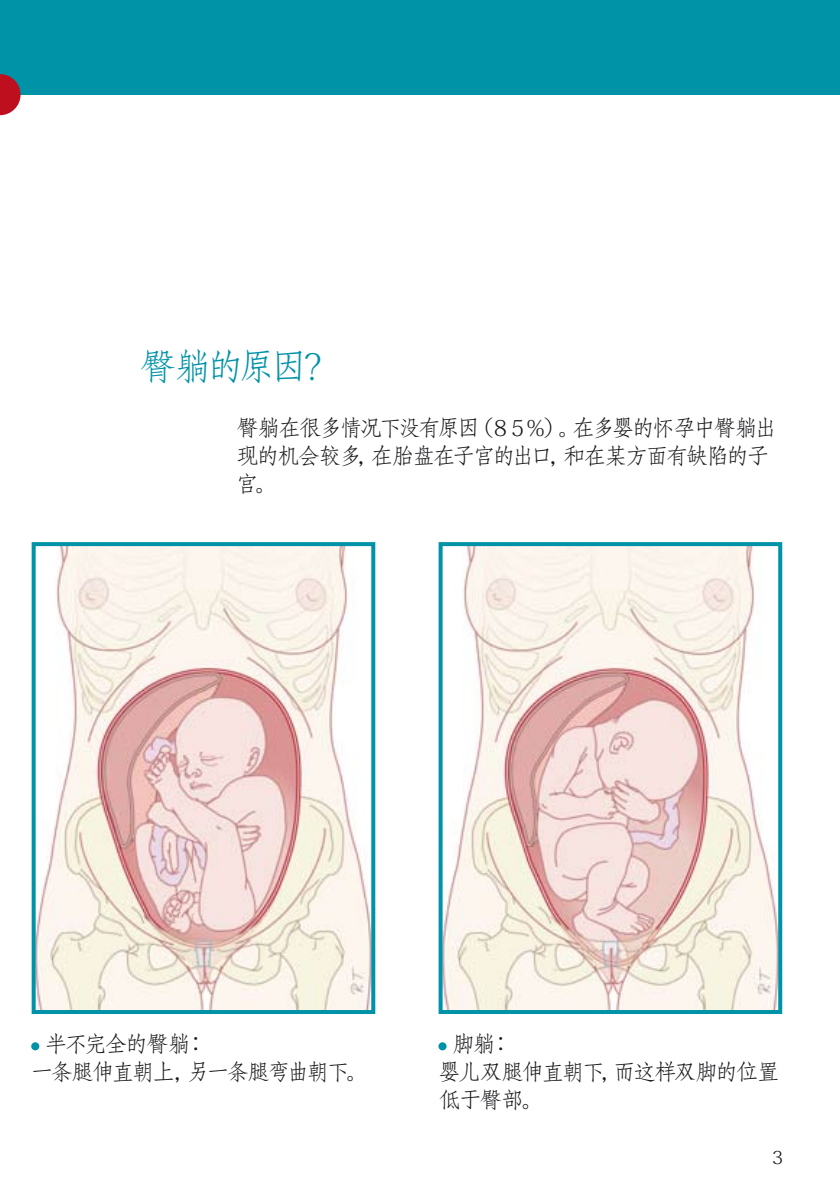
<style>
.page{position:relative;width:840px;height:1191px;background:#fff}
.page>*{position:absolute;margin:0;border:0;box-sizing:border-box;transform-origin:0 0}
.t1{font:36px "Adobe Fangsong Std";letter-spacing:-.105em;color:#0092a7}
.t2{font:22px/28px "Adobe Fangsong Std";letter-spacing:-.075em;color:#1a171b}
.t3{font:18px "Adobe Fangsong Std";color:#1a171b}
</style>
<div class="page">
<div style="left:0;top:0;width:839px;height:95px;background:#0092a7"></div>
<svg style="left:0;top:74px;width:21px;height:41px"></svg>
<img style="left:37px;top:547px;width:333px;height:462px">
<div style="left:32px;top:542px;width:343px;height:472px;border:4px solid #0092a7"></div>
<img style="left:443px;top:547px;width:333px;height:462px">
<div style="left:438px;top:542px;width:343px;height:472px;border:4px solid #0092a7"></div>
<div style="left:31px;top:1042px;width:8px;height:8px;background:#0092a7;border-radius:50%"></div>
<div style="left:438px;top:1042px;width:8px;height:8px;background:#0092a7;border-radius:50%"></div>
<h1 class="t1" style="left:140px;top:345px;width:183px">臀躺的原因?</h1>
<p class="t2" style="left:236px;top:414px;width:541px">臀躺在很多情况下没有原因（８５％）。在多婴的怀孕中臀躺出现的机会较多，在胎盘在子宫的出口，和在某方面有缺陷的子宫。</p>
<p class="t2" style="left:31px;top:1030px;width:338px;text-indent:14px">半不完全的臀躺：<br>一条腿伸直朝上，另一条腿弯曲朝下。</p>
<p class="t2" style="left:438px;top:1030px;width:342px;text-indent:14px">脚躺：<br>婴儿双腿伸直朝下，而这样双脚的位置低于臀部。</p>
<p class="t3" style="left:771px;top:1146px;width:12px">3</p>
</div>
